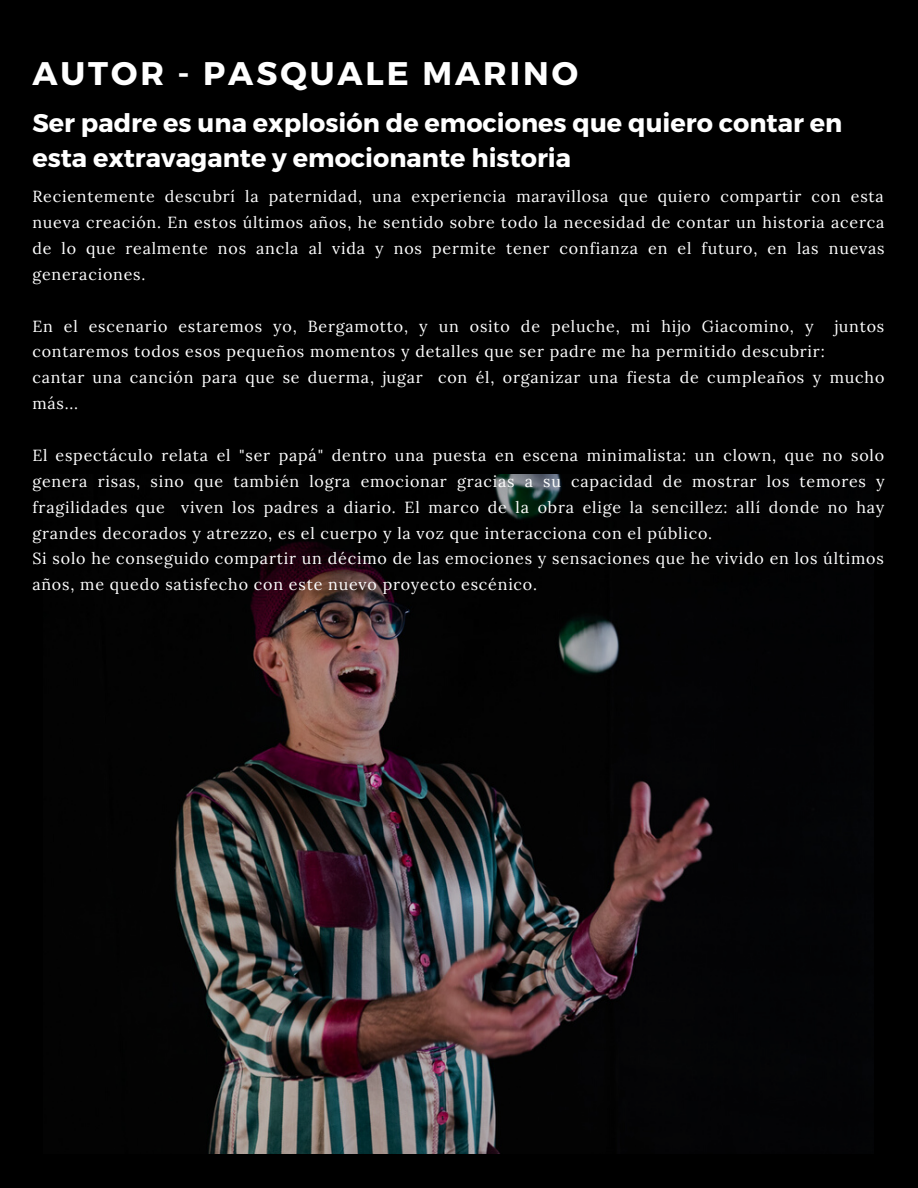
<style>
.page{position:relative;width:918px;height:1188px;background:#000}
.page>*{position:absolute;margin:0;border:0;box-sizing:border-box;transform-origin:0 0}
.t1{font:700 32.7px "Montserrat";letter-spacing:.09em;color:#fff}
.t2{font:700 25.5px/34.8px "Montserrat";color:#fff}
.t3{font:16.05px/25.8px "Lora";letter-spacing:.05em;color:#fff}
</style>
<div class="page">
<img style="left:174px;top:474px;width:539px;height:680px">
<h1 class="t1" style="left:32px;top:52px;width:547px">AUTOR - PASQUALE MARINO</h1>
<h2 class="t2" style="left:32px;top:104px;width:811px">Ser padre es una explosión de emociones que quiero contar en esta extravagante y emocionante historia</h2>
<p class="t3" style="left:32px;top:183px;width:854px;text-align:justify">Recientemente descubrí la paternidad, una experiencia maravillosa que quiero compartir con esta nueva creación. En estos últimos años, he sentido sobre todo la necesidad de contar un historia acerca de lo que realmente nos ancla al vida y nos permite tener confianza en el futuro, en las nuevas generaciones.</p>
<p class="t3" style="left:32px;top:313px;width:783px">En el escenario estaremos yo, Bergamotto, y un osito de peluche, mi hijo Giacomino, y</p>
<p class="t3" style="left:835px;top:313px;width:51px">juntos</p>
<p class="t3" style="left:32px;top:339px;width:854px">contaremos todos esos pequeños momentos y detalles que ser padre me ha permitido descubrir:<br>cantar una canción para que se duerma, jugar con él, organizar una fiesta de cumpleaños y mucho más...</p>
<p class="t3" style="left:32px;top:442px;width:854px">El espectáculo relata el "ser papá" dentro una puesta en escena minimalista: un clown, que no solo genera risas, sino que también logra emocionar gracias a su capacidad de mostrar los temores y fragilidades que viven los padres a diario. El marco de la obra elige la sencillez: allí donde no hay grandes decorados y atrezzo, es el cuerpo y la voz que interacciona con el público.<br>Si solo he conseguido compartir un décimo de las emociones y sensaciones que he vivido en los últimos años, me quedo satisfecho con este nuevo proyecto escénico.</p>
</div>
